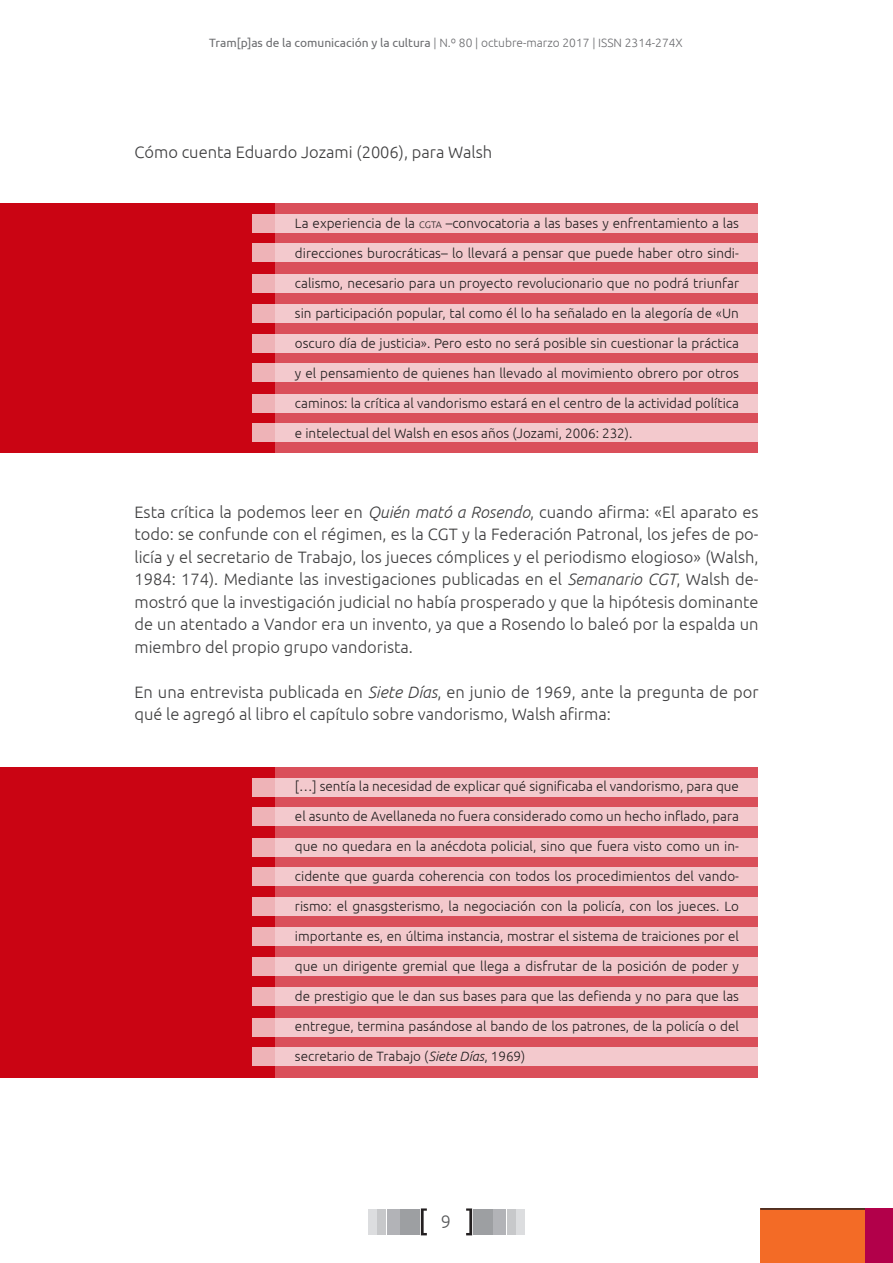
<style>
.page{position:relative;width:893px;height:1263px;background:#fff}
.page>*{position:absolute;margin:0;border:0;box-sizing:border-box;transform-origin:0 0}
.t1{font:300 18px "Ubuntu";color:#57585a}
.txt_principal{font:300 16.5px/22.5px "Ubuntu";color:#3e3e3f;text-align:justify}
.cita_a_bando{font:300 13.5px "Ubuntu";color:#231f20}
.t2{font:300 12px "Ubuntu";color:#6c6d70}
.s1{font-weight:400}
.s2{font-size:9.45px}
.s3{font-style:italic}
</style>
<div class="page">
<div style="left:369px;top:1209px;width:8px;height:25px;background:#dcdddf"></div>
<div style="left:516px;top:1209px;width:8px;height:25px;background:#dcdddf"></div>
<div style="left:378px;top:1209px;width:8px;height:25px;background:#c7c8ca"></div>
<div style="left:507px;top:1209px;width:8px;height:25px;background:#c7c8ca"></div>
<div style="left:387px;top:1209px;width:13px;height:25px;background:#b2b3b7"></div>
<div style="left:493px;top:1209px;width:13px;height:25px;background:#b2b3b7"></div>
<div style="left:400px;top:1209px;width:20px;height:25px;background:#9d9fa2"></div>
<div style="left:473px;top:1209px;width:20px;height:25px;background:#9d9fa2"></div>
<svg style="left:421px;top:1208px;width:6px;height:27px"></svg>
<svg style="left:466px;top:1208px;width:6px;height:27px"></svg>
<div style="left:0;top:203px;width:275px;height:250px;background:#ca0413"></div>
<div style="left:267px;top:203px;width:491px;height:250px;background:#da4f5a"></div>
<div style="left:252px;top:214px;width:506px;height:19px;background:#f3c9cd"></div>
<div style="left:252px;top:334px;width:506px;height:18px;background:#f3c9cd"></div>
<div style="left:252px;top:244px;width:506px;height:18px;background:#f3c9cd"></div>
<div style="left:252px;top:363px;width:506px;height:19px;background:#f3c9cd"></div>
<div style="left:252px;top:274px;width:506px;height:19px;background:#f3c9cd"></div>
<div style="left:252px;top:394px;width:506px;height:19px;background:#f3c9cd"></div>
<div style="left:252px;top:304px;width:506px;height:19px;background:#f3c9cd"></div>
<div style="left:252px;top:423px;width:506px;height:19px;background:#f3c9cd"></div>
<div style="left:0;top:767px;width:275px;height:310px;background:#ca0413"></div>
<div style="left:267px;top:767px;width:491px;height:310px;background:#da4f5a"></div>
<div style="left:252px;top:778px;width:506px;height:18px;background:#f3c9cd"></div>
<div style="left:252px;top:1018px;width:506px;height:18px;background:#f3c9cd"></div>
<div style="left:252px;top:897px;width:506px;height:19px;background:#f3c9cd"></div>
<div style="left:252px;top:807px;width:506px;height:19px;background:#f3c9cd"></div>
<div style="left:252px;top:1047px;width:506px;height:19px;background:#f3c9cd"></div>
<div style="left:252px;top:927px;width:506px;height:18px;background:#f3c9cd"></div>
<div style="left:252px;top:838px;width:506px;height:19px;background:#f3c9cd"></div>
<div style="left:252px;top:957px;width:506px;height:19px;background:#f3c9cd"></div>
<div style="left:252px;top:867px;width:506px;height:19px;background:#f3c9cd"></div>
<div style="left:252px;top:987px;width:506px;height:19px;background:#f3c9cd"></div>
<div style="left:760px;top:1208px;width:106px;height:55px;background:#f36b26"></div>
<hr style="left:760px;top:1208px;width:106px;height:2px;background:#231f20">
<div style="left:866px;top:1208px;width:27px;height:55px;background:#b2004a"></div>
<p class="t2" style="left:209px;top:36px;width:475px"><span class="s1">Tram[p]as de la comunicación y la cultura</span> | N.º 80 | octubre-marzo 2017 | ISSN 2314-274X</p>
<p class="txt_principal" style="left:134px;top:140px;width:359px">Cómo cuenta Eduardo Jozami (2006), para Walsh</p>
<p class="cita_a_bando" style="left:295px;top:215px;width:445px">La experiencia de la <span class="s2">cgta</span> –convocatoria a las bases y enfrentamiento a las</p>
<p class="cita_a_bando" style="left:295px;top:245px;width:445px">direcciones burocráticas– lo llevará a pensar que puede haber otro sindi-</p>
<p class="cita_a_bando" style="left:295px;top:275px;width:446px">calismo, necesario para un proyecto revolucionario que no podrá triunfar</p>
<p class="cita_a_bando" style="left:295px;top:305px;width:445px">sin participación popular, tal como él lo ha señalado en la alegoría de «Un</p>
<p class="cita_a_bando" style="left:295px;top:335px;width:446px">oscuro día de justicia». Pero esto no será posible sin cuestionar la práctica</p>
<p class="cita_a_bando" style="left:295px;top:365px;width:445px">y el pensamiento de quienes han llevado al movimiento obrero por otros</p>
<p class="cita_a_bando" style="left:295px;top:395px;width:445px">caminos: la crítica al vandorismo estará en el centro de la actividad política</p>
<p class="cita_a_bando" style="left:295px;top:425px;width:339px">e intelectual del Walsh en esos años (Jozami, 2006: 232).</p>
<p class="txt_principal" style="left:134px;top:500px;width:626px">Esta crítica la podemos leer en <span class="s3">Quién mató a Rosendo</span>, cuando afirma: «El aparato es todo: se confunde con el régimen, es la CGT y la Federación Patronal, los jefes de po&shy;licía y el secretario de Trabajo, los jueces cómplices y el periodismo elogioso» (Walsh, 1984: 174). Mediante las investigaciones publicadas en el <span class="s3">Semanario CGT</span>, Walsh de&shy;mostró que la investigación judicial no había prosperado y que la hipótesis dominante de un atentado a Vandor era un invento, ya que a Rosendo lo baleó por la espalda un miembro del propio grupo vandorista.</p>
<p class="txt_principal" style="left:134px;top:680px;width:626px">En una entrevista publicada en <span class="s3">Siete Días</span>, en junio de 1969, ante la pregunta de por qué le agregó al libro el capítulo sobre vandorismo, Walsh afirma:</p>
<p class="cita_a_bando" style="left:295px;top:778px;width:446px">[…] sentía la necesidad de explicar qué significaba el vandorismo, para que</p>
<p class="cita_a_bando" style="left:295px;top:808px;width:446px">el asunto de Avellaneda no fuera considerado como un hecho inflado, para</p>
<p class="cita_a_bando" style="left:295px;top:838px;width:446px">que no quedara en la anécdota policial, sino que fuera visto como un in-</p>
<p class="cita_a_bando" style="left:295px;top:868px;width:446px">cidente que guarda coherencia con todos los procedimientos del vando-</p>
<p class="cita_a_bando" style="left:295px;top:898px;width:445px">rismo: el gnasgsterismo, la negociación con la policía, con los jueces. Lo</p>
<p class="cita_a_bando" style="left:295px;top:928px;width:445px">importante es, en última instancia, mostrar el sistema de traiciones por el</p>
<p class="cita_a_bando" style="left:295px;top:958px;width:446px">que un dirigente gremial que llega a disfrutar de la posición de poder y</p>
<p class="cita_a_bando" style="left:295px;top:988px;width:446px">de prestigio que le dan sus bases para que las defienda y no para que las</p>
<p class="cita_a_bando" style="left:295px;top:1018px;width:445px">entregue, termina pasándose al bando de los patrones, de la policía o del</p>
<p class="cita_a_bando" style="left:295px;top:1048px;width:232px">secretario de Trabajo (<span class="s3">Siete Días</span>, 1969)</p>
<h1 class="t1" style="left:441px;top:1211px;width:12px">9</h1>
</div>
